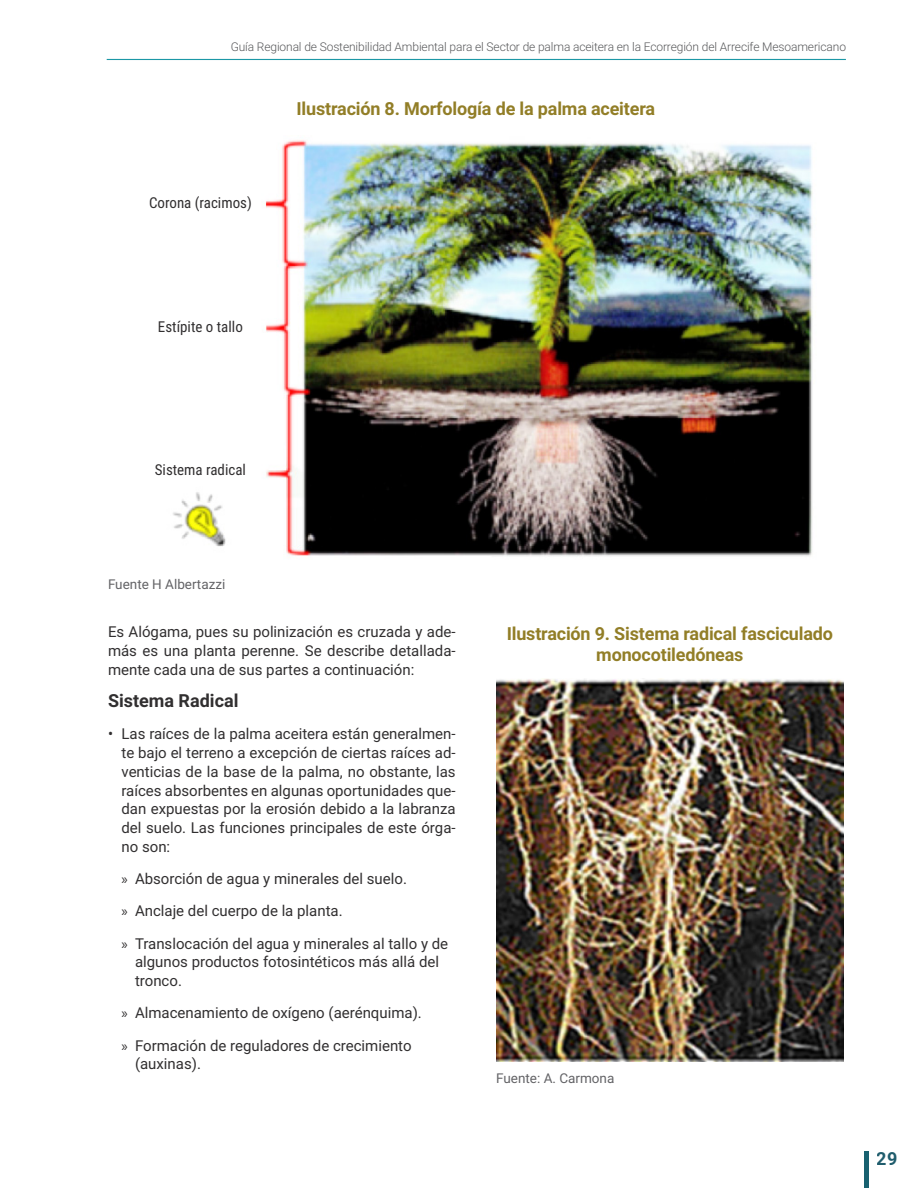
<style>
.page{position:relative;width:918px;height:1188px;background:#fff}
.page>*{position:absolute;margin:0;border:0;box-sizing:border-box;transform-origin:0 0}
.Titulo_de_tablas{font:700 18px/21px "Roboto";letter-spacing:-.01em;color:#927e27;text-align:center}
.Subtitulo_3{font:700 18px "Roboto";color:#312f30}
.t1{font:700 18px "Roboto";color:#205d6d}
.Cuerpo_de_texto{font:15px/18.8px "Roboto";color:#312f30;text-align:justify}
.Cuerpo_en_tabla{font:15px "Roboto Condensed";color:#312f30}
.Pie_de_Fuente{font:13.5px "Roboto";color:#636366}
.t2{font:300 12px "Roboto";letter-spacing:-.01em;color:#57585a}
.s1{font-family:"Myriad Pro"}
</style>
<div class="page">
<img style="left:173px;top:140px;width:640px;height:416px">
<img style="left:496px;top:678px;width:348px;height:384px">
<hr style="left:107px;top:59px;width:739px;height:1px;background:#1c98a6">
<div style="left:864px;top:1151px;width:5px;height:37px;background:#186170"></div>
<p class="t2" style="left:231px;top:39px;width:617px">Guía Regional de Sostenibilidad Ambiental para el Sector de palma aceitera en la Ecorregión del Arrecife Mesoamericano</p>
<p class="Cuerpo_en_tabla" style="left:149px;top:192px;width:104px">Corona (racimos)</p>
<p class="Cuerpo_en_tabla" style="left:158px;top:316px;width:86px">Estípite o tallo</p>
<p class="Titulo_de_tablas" style="left:297px;top:97px;width:360px">Ilustración 8. Morfología de la palma aceitera</p>
<p class="Cuerpo_en_tabla" style="left:155px;top:459px;width:93px">Sistema radical</p>
<p class="Pie_de_Fuente" style="left:108px;top:574px;width:119px">Fuente H Albertazzi</p>
<p class="Cuerpo_de_texto" style="left:108px;top:622px;width:349px">Es Alógama, pues su polinización es cruzada y ade&shy;más es una planta perenne. Se describe detallada&shy;mente cada una de sus partes a continuación:</p>
<p class="Subtitulo_3" style="left:108px;top:688px;width:132px">Sistema Radical</p>
<p class="Cuerpo_de_texto" style="left:122px;top:724px;width:336px;text-indent:-14px">• Las raíces de la palma aceitera están generalmen&shy;te bajo el terreno a excepción de ciertas raíces ad&shy;venticias de la base de la palma, no obstante, las raíces absorbentes en algunas oportunidades que&shy;dan expuestas por la erosión debido a la labranza del suelo. Las funciones principales de este órga&shy;no son:</p>
<p class="Cuerpo_de_texto" style="left:122px;top:869px;width:287px"><span class="s1">»</span> Absorción de agua y minerales del suelo.</p>
<p class="Cuerpo_de_texto" style="left:122px;top:901px;width:223px"><span class="s1">»</span> Anclaje del cuerpo de la planta.</p>
<p class="Cuerpo_de_texto" style="left:135px;top:933px;width:315px;text-align:left;text-indent:-14px"><span class="s1">»</span> Translocación del agua y minerales al tallo y de algunos productos fotosintéticos más allá del tronco.</p>
<p class="Cuerpo_de_texto" style="left:122px;top:1003px;width:302px"><span class="s1">»</span> Almacenamiento de oxígeno (aerénquima).</p>
<p class="Cuerpo_de_texto" style="left:135px;top:1035px;width:278px;text-indent:-14px"><span class="s1">»</span> Formación de reguladores de crecimiento (auxinas).</p>
<p class="Titulo_de_tablas" style="left:507px;top:622px;width:328px">Ilustración 9. Sistema radical fasciculado monocotiledóneas</p>
<p class="Pie_de_Fuente" style="left:496px;top:1069px;width:120px">Fuente: A. Carmona</p>
<p class="t1" style="left:877px;top:1146px;width:22px">29</p>
</div>
